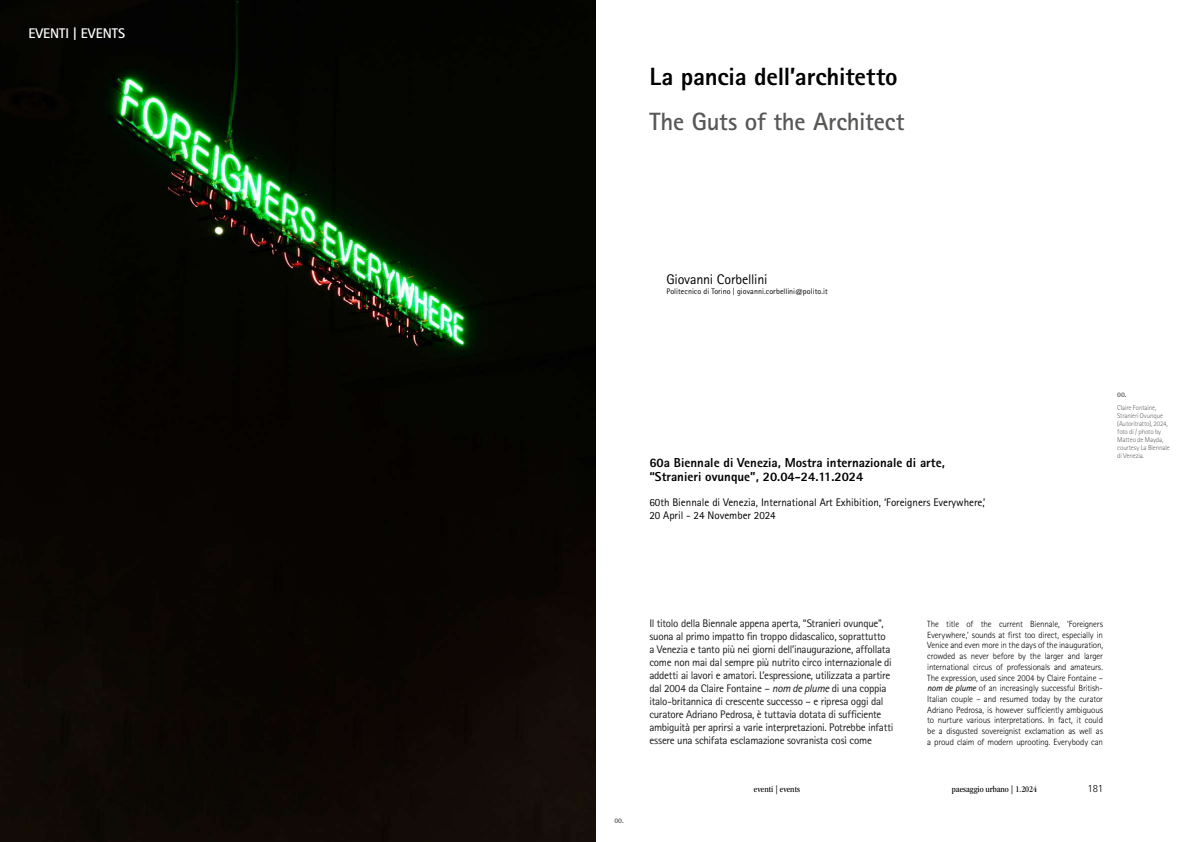
<style>
.page{position:relative;width:1191px;height:842px;background:#fff}
.page>*{position:absolute;margin:0;border:0;box-sizing:border-box;transform-origin:0 0}
.t1{font:800 25px "Rotis Sans Serif Std";letter-spacing:-.005em;color:#000}
.t2{font:700 25px "Rotis Sans Serif Std";letter-spacing:-.01em;color:#575756}
.t3{font:14px "Rotis Sans Serif Std";letter-spacing:-.015em;color:#000}
.t4{font:700 14px "Rotis Sans Serif Std";color:#fff}
.t5{font:800 13px/14px "Rotis Sans Serif Std";color:#000}
.t6{font:11px/13px "Rotis Sans Serif Std";letter-spacing:-.025em;color:#1b1b1a}
.t7{font:11px/13px "Rotis Sans Serif Std";color:#000}
.t8{font:300 11px "Rotis Sans Serif Std";color:#000}
.t9{font:300 9px/10.7px "Rotis Sans Serif Std";letter-spacing:-.015em;color:#000;text-align:justify}
.t10{font:condensed 9px "ITC Garamond Std";color:#000}
.t11{font:8px "Rotis Sans Serif Std";letter-spacing:.005em;color:#000}
.t12{font:300 7px/8px "Rotis Sans Serif Std";letter-spacing:-.015em;color:#646363}
.t13{font:800 7px "Rotis Sans Serif Std";color:#646363}
.s1{font-style:italic}
.s2{font-weight:400;font-style:italic}
</style>
<div class="page">
<img style="left:0;top:0;width:595px;height:842px">
<h2 class="t4" style="left:28px;top:24px;width:98px">eventi | events</h2>
<h1 class="t1" style="left:649px;top:61px;width:250px">La pancia dell’architetto</h1>
<h1 class="t2" style="left:649px;top:106px;width:257px">The Guts of the Architect</h1>
<h2 class="t3" style="left:666px;top:270px;width:103px">Giovanni Corbellini</h2>
<p class="t11" style="left:666px;top:287px;width:163px">Politecnico di Torino | giovanni.corbellini@polito.it</p>
<h3 class="t5" style="left:649px;top:456px;width:297px">60a Biennale di Venezia, Mostra internazionale di arte, “Stranieri ovunque”, 20.04-24.11.2024</h3>
<p class="t7" style="left:649px;top:495px;width:337px">60th Biennale di Venezia, International Art Exhibition, ‘Foreigners Everywhere,’<br>20 April - 24 November 2024</p>
<p class="t13" style="left:1117px;top:390px;width:11px">00.</p>
<p class="t12" style="left:1117px;top:404px;width:54px">Claire Fontaine,<br>Stranieri Ovunque (Autoritratto), 2024, foto di / photo by<br>Matteo de Mayda, courtesy La Biennale di Venezia.</p>
<p class="t13" style="left:614px;top:816px;width:11px">00.</p>
<p class="t6" style="left:649px;top:617px;width:245px">Il titolo della Biennale appena aperta, “Stranieri ovunque”, suona al primo impatto fin troppo didascalico, soprattutto a Venezia e tanto più nei giorni dell’inaugurazione, affollata come non mai dal sempre più nutrito circo internazionale di addetti ai lavori e amatori. L’espressione, utilizzata a partire dal 2004 da Claire Fontaine – <span class="s1">nom de plume</span> di una coppia italo-britannica di crescente successo – e ripresa oggi dal curatore Adriano Pedrosa, è tuttavia dotata di sufficiente ambiguità per aprirsi a varie interpretazioni. Potrebbe infatti essere una schifata esclamazione sovranista così come</p>
<p class="t10" style="left:754px;top:784px;width:47px">eventi | events</p>
<p class="t9" style="left:927px;top:619px;width:177px">The title of the current Biennale, ‘Foreigners Everywhere,’ sounds at first too direct, especially in Venice and even more in the days of the inauguration, crowded as never before by the larger and larger international circus of professionals and amateurs.<br>The expression, used since 2004 by Claire Fontaine – <span class="s2">nom de plume</span> of an increasingly successful British-Italian couple – and resumed today by the curator Adriano Pedrosa, is however sufficiently ambiguous to nurture various interpretations. In fact, it could be a disgusted sovereignist exclamation as well as a proud claim of modern uprooting. Everybody can</p>
<p class="t10" style="left:951px;top:784px;width:87px">paesaggio urbano | 1.2024</p>
<p class="t8" style="left:1087px;top:782px;width:17px">181</p>
</div>
